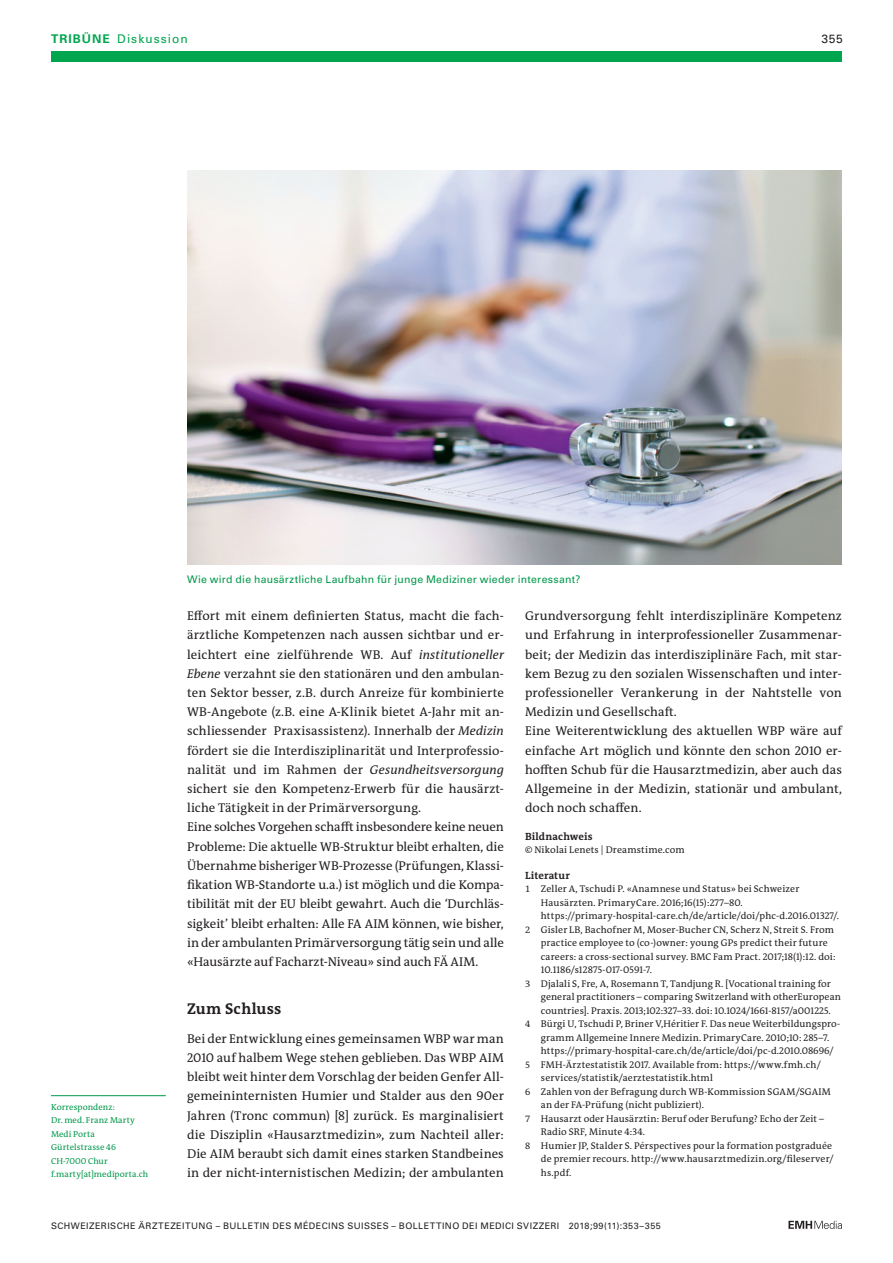
<style>
.page{position:relative;width:893px;height:1263px;background:#fff}
.page>*{position:absolute;margin:0;border:0;box-sizing:border-box;transform-origin:0 0}
.section-h1{font:700 15.75px "The Antiqua B W7";letter-spacing:.015em;color:#231f20}
.section-pn{font:12.75px/19.2px "The Antiqua B W5 Plain";letter-spacing:.01em;color:#231f20;text-align:justify}
.t1{font:12px "Univers LT Std";letter-spacing:.085em;color:#00a54f}
.t2{font:12px "Univers LT Std";color:#231f20}
.fig-caption{font:10.5px "Univers LT Std";letter-spacing:.02em;color:#00984a}
.an-contrib-title{font:700 10.5px "The Antiqua B W7";letter-spacing:.015em;color:#231f20}
.ref-list-title{font:700 10.5px "The Antiqua B W7";letter-spacing:.015em;color:#231f20}
.ref-list{font:9.75px/13.5px "The Antiqua B W5 Plain";letter-spacing:.015em;color:#231f20}
.an-contrib{font:9.75px "The Antiqua B W5 Plain";letter-spacing:.015em;color:#231f20}
.t3{font:9px "Univers LT Std";letter-spacing:.05em;color:#231f20}
.author-address{font:8.7px/13.5px "The Antiqua B W5 Plain";letter-spacing:.01em;color:#00984a}
.s1{font-weight:700}
.s2{font-style:italic}
.s3{font-size:9.3px}
</style>
<div class="page">
<svg style="left:788px;top:1221px;width:54px;height:8px"></svg>
<div style="left:51px;top:51px;width:791px;height:11px;background:#00a54f"></div>
<hr style="left:51px;top:1095px;width:115px;height:1px;background:#00984a">
<img style="left:187px;top:170px;width:655px;height:394px">
<p class="t1" style="left:51px;top:31px;width:138px"><span class="s1">TRIBÜNE</span> Diskussion</p>
<p class="t2" style="left:821px;top:31px;width:23px">355</p>
<p class="author-address" style="left:51px;top:1100px;width:99px">Korrespondenz:<br>Dr. med. Franz Marty<br>Medi Porta<br>Gürtelstrasse 46<br>CH-7000 Chur f.marty[at]mediporta.ch</p>
<p class="fig-caption" style="left:187px;top:573px;width:395px">Wie wird die hausärztliche Laufbahn für junge Mediziner wieder interessant?</p>
<p class="section-pn" style="left:187px;top:606px;width:318px">Effort mit einem definierten Status, macht die fach&shy;ärztliche Kompetenzen nach aussen sichtbar und er&shy;leichtert eine zielführende WB. Auf <span class="s2">institutioneller Ebene</span> verzahnt sie den stationären und den ambulan&shy;ten Sektor besser, z.B. durch Anreize für kombinierte WB-Angebote (z.B. eine A-Klinik bietet A-Jahr mit an&shy;schliessender Praxisassistenz). Innerhalb der <span class="s2">Medizin </span>fördert sie die Interdisziplinarität und Interprofessio&shy;nalität und im Rahmen der <span class="s2">Gesundheitsversorgung </span>sichert sie den Kompetenz-Erwerb für die hausärzt&shy;liche Tätigkeit in der Primärversorgung.</p>
<p class="section-pn" style="left:187px;top:818px;width:318px">Eine solches Vorgehen schafft insbesondere keine neuen Probleme: Die aktuelle WB-Struktur bleibt erhalten, die Übernahme bisheriger WB-Prozesse (Prüfungen, Klassi&shy;fikation WB-Standorte u.a.) ist möglich und die Kompa&shy;tibilität mit der EU bleibt gewahrt. Auch die ‘Durchläs&shy;sigkeit’ bleibt erhalten: Alle FA AIM können, wie bisher, in der ambulanten Primärversorgung tätig sein und alle «Hausärzte auf Facharzt-Niveau» sind auch FÄ AIM.</p>
<p class="section-h1" style="left:187px;top:998px;width:96px">Zum Schluss</p>
<p class="section-pn" style="left:187px;top:1029px;width:318px">Bei der Entwicklung eines gemeinsamen WBP war man 2010 auf halbem Wege stehen geblieben. Das WBP AIM bleibt weit hinter dem Vorschlag der beiden Genfer All&shy;gemeininternisten Humier und Stalder aus den 90er Jahren (Tronc commun) [8] zurück. Es marginalisiert die Disziplin «Hausarztmedizin», zum Nachteil aller:<br>Die AIM beraubt sich damit eines starken Standbeines in der nicht-internistischen Medizin; der ambulanten</p>
<p class="section-pn" style="left:525px;top:606px;width:318px">Grundversorgung fehlt interdisziplinäre Kompetenz und Erfahrung in interprofessioneller Zusammenar&shy;beit; der Medizin das interdisziplinäre Fach, mit star&shy;kem Bezug zu den sozialen Wissenschaften und inter&shy;professioneller Verankerung in der Nahtstelle von Medizin und Gesellschaft.</p>
<p class="section-pn" style="left:525px;top:722px;width:318px">Eine Weiterentwicklung des aktuellen WBP wäre auf einfache Art möglich und könnte den schon 2010 er&shy;hofften Schub für die Hausarztmedizin, aber auch das Allgemeine in der Medizin, stationär und ambulant, doch noch schaffen.</p>
<p class="an-contrib-title" style="left:525px;top:829px;width:69px">Bildnachweis</p>
<p class="an-contrib" style="left:525px;top:844px;width:161px">© Nikolai Lenets | Dreamstime.com</p>
<p class="ref-list-title" style="left:525px;top:868px;width:46px">Literatur</p>
<p class="ref-list" style="left:541px;top:882px;width:300px;text-indent:-16px"><span class="s3">1</span> Zeller A, Tschudi P. «Anamnese und Status» bei Schweizer<br>Hausärzten. PrimaryCare. 2016;16(15):277–80. https://primary-hospital-care.ch/de/article/doi/phc-d.2016.01327/.</p>
<p class="ref-list" style="left:541px;top:923px;width:296px;text-indent:-16px"><span class="s3">2</span> Gisler LB, Bachofner M, Moser-Bucher CN, Scherz N, Streit S. From practice employee to (co-)owner: young GPs predict their future careers: a cross-sectional survey. BMC Fam Pract. 2017;18(1):12. doi:<br>10.1186/s12875-017-0591-7.</p>
<p class="ref-list" style="left:541px;top:977px;width:302px;text-indent:-16px"><span class="s3">3</span> Djalali S, Fre, A, Rosemann T, Tandjung R. [Vocational training for general practitioners – comparing Switzerland with otherEuropean countries]. Praxis. 2013;102:327–33. doi: 10.1024/1661-8157/a001225.</p>
<p class="ref-list" style="left:541px;top:1017px;width:301px;text-indent:-16px"><span class="s3">4</span> Bürgi U, Tschudi P, Briner V,Héritier F. Das neue Weiterbildungspro&shy;gramm Allgemeine Innere Medizin. PrimaryCare. 2010;10: 285–7. https://primary-hospital-care.ch/de/article/doi/pc-d.2010.08696/</p>
<p class="ref-list" style="left:541px;top:1058px;width:282px;text-indent:-16px"><span class="s3">5</span> FMH-Ärztestatistik 2017. Available from: https://www.fmh.ch/ services/statistik/aerztestatistik.html</p>
<p class="ref-list" style="left:541px;top:1085px;width:292px;text-indent:-16px"><span class="s3">6</span> Zahlen von der Befragung durch WB-Kommission SGAM/SGAIM an der FA-Prüfung (nicht publiziert).</p>
<p class="ref-list" style="left:541px;top:1112px;width:285px;text-indent:-16px"><span class="s3">7</span> Hausarzt oder Hausärztin: Beruf oder Berufung? Echo der Zeit –<br>Radio SRF, Minute 4:34.</p>
<p class="ref-list" style="left:541px;top:1139px;width:294px;text-indent:-16px"><span class="s3">8</span> Humier JP, Stalder S. Pérspectives pour la formation postgraduée de premier recours. http://www.hausarztmedizin.org/fileserver/ hs.pdf.</p>
<p class="t3" style="left:51px;top:1220px;width:611px">SCHWEIZERISCHE ÄRZTEZEITUNG – BULLETIN DES MÉDECINS SUISSES – BOLLETTINO DEI MEDICI SVIZZERI 2018;99(11):353–355</p>
</div>
